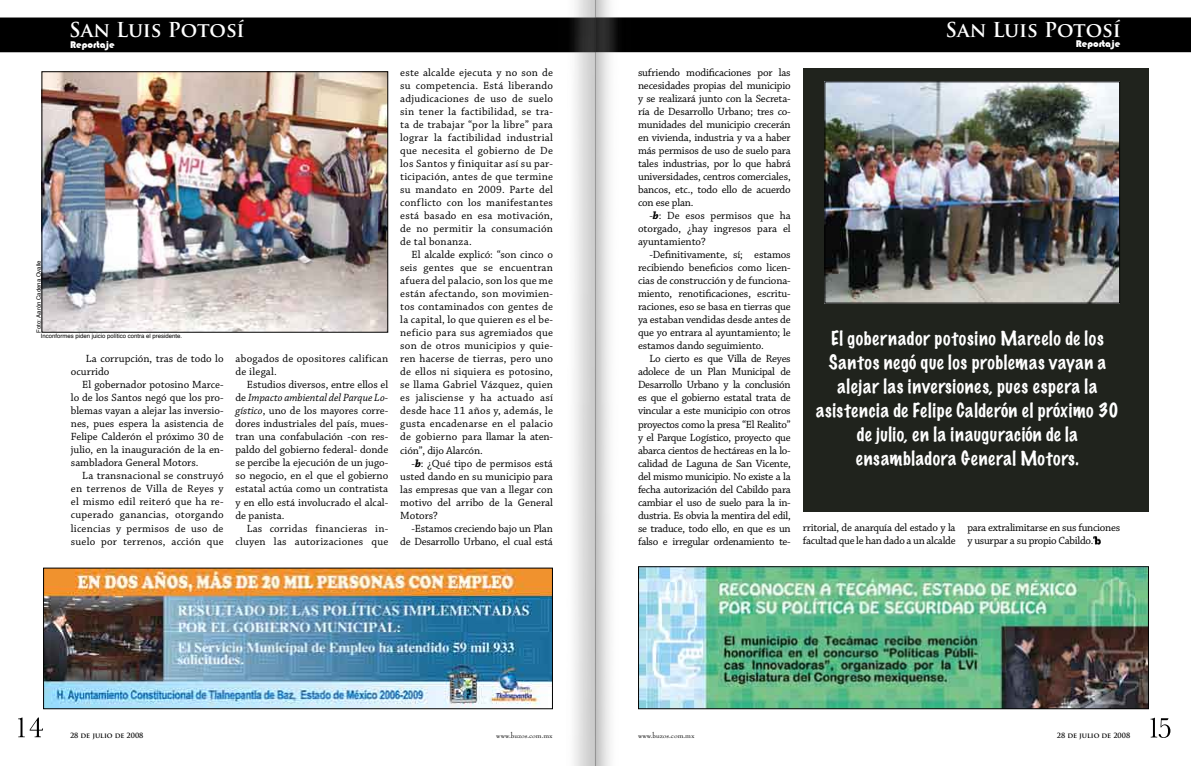
<style>
.page{position:relative;width:1191px;height:766px;background:#fff}
.page>*{position:absolute;margin:0;border:0;box-sizing:border-box;transform-origin:0 0}
.t1{font:700 20px "Trajan Pro";letter-spacing:-.005em;color:#fff}
.t2{font:100 18px/24px "Marker Felt";letter-spacing:.04em;color:#fff;text-align:center}
.t3{font:11px/13px "Chaparral Pro";color:#000;text-align:justify}
.t4{font:11px/13px "Chaparral Pro";letter-spacing:-.025em;color:#000}
.t5{font:11px/13px "Chaparral Pro";letter-spacing:.02em;color:#000}
.t6{font:10px "Bauhaus 93";color:#fff}
.t7{font:8px "Bernhard Modern Std";color:#000}
.t8{font:700 7px "Trajan Pro";color:#000}
.t9{font:6px "Helvetica";color:#000}
.s1{font-weight:700;font-style:italic}
.s2{font-style:italic}
</style>
<div class="page">
<img style="left:559px;top:0;width:72px;height:765px">
<div style="left:0;top:17px;width:1191px;height:35px;background:#000"></div>
<svg style="left:1150px;top:717px;width:20px;height:20px"></svg>
<svg style="left:18px;top:717px;width:25px;height:20px"></svg>
<div style="left:802px;top:68px;width:346px;height:443px;background:#20231d"></div>
<img style="left:640px;top:568px;width:507px;height:139px">
<div style="left:638px;top:566px;width:511px;height:143px;border:1px solid #000"></div>
<img style="left:45px;top:569px;width:506px;height:138px">
<img style="left:826px;top:83px;width:292px;height:218px">
<div style="left:824px;top:81px;width:296px;height:222px;border:1px solid #000"></div>
<img style="left:43px;top:73px;width:343px;height:257px">
<div style="left:41px;top:71px;width:347px;height:261px;border:1px solid #000"></div>
<svg style="left:1093px;top:536px;width:7px;height:8px"></svg>
<h1 class="t1" style="left:69px;top:17px;width:177px">San Luis Potosí</h1>
<h1 class="t1" style="left:945px;top:17px;width:177px">San Luis Potosí</h1>
<p class="t6" style="left:70px;top:38px;width:46px">Reportaje</p>
<p class="t6" style="left:1075px;top:38px;width:46px">Reportaje</p>
<p class="t3" style="left:400px;top:67px;width:154px">este alcalde ejecuta y no son de su competencia. Está liberando adjudicaciones de uso de suelo sin tener la factibilidad, se tra&shy;ta de trabajar “por la libre” para lograr la factibilidad industrial que necesita el gobierno de De los Santos y finiquitar así su par&shy;ticipación, antes de que termine su mandato en 2009. Parte del conflicto con los manifestantes está basado en esa motivación, de no permitir la consumación de tal bonanza.</p>
<p class="t3" style="left:400px;top:249px;width:154px;text-indent:11px">El alcalde explicó: “son cinco o seis gentes que se encuentran afuera del palacio, son los que me están afectando, son movimien&shy;tos contaminados con gentes de la capital, lo que quieren es el be&shy;neficio para sus agremiados que son de otros municipios y quie&shy;ren hacerse de tierras, pero uno de ellos ni siquiera es potosino, se llama Gabriel Vázquez, quien es jalisciense y ha actuado así desde hace 11 años y, además, le gusta encadenarse en el palacio de gobierno para llamar la aten&shy;ción”, dijo Alarcón.</p>
<p class="t3" style="left:400px;top:457px;width:154px;text-indent:11px">-<span class="s1">b</span>: ¿Qué tipo de permisos está usted dando en su municipio para las empresas que van a llegar con motivo del arribo de la General Motors?</p>
<p class="t3" style="left:400px;top:522px;width:154px;text-align:right">-Estamos creciendo bajo un Plan de Desarrollo Urbano, el cual está</p>
<p class="t3" style="left:638px;top:67px;width:154px">sufriendo modificaciones por las necesidades propias del municipio y se realizará junto con la Secreta&shy;ría de Desarrollo Urbano; tres co&shy;munidades del municipio crecerán en vivienda, industria y va a haber más permisos de uso de suelo para tales industrias, por lo que habrá universidades, centros comerciales, bancos, etc., todo ello de acuerdo con ese plan.</p>
<p class="t3" style="left:638px;top:210px;width:154px;text-indent:11px">-<span class="s1">b</span>: De esos permisos que ha otorgado, ¿hay ingresos para el ayuntamiento?</p>
<p class="t3" style="left:638px;top:249px;width:154px;text-indent:11px">-Definitivamente, sí; estamos recibiendo beneficios como licen&shy;cias de construcción y de funciona&shy;miento, renotificaciones, escritu&shy;raciones, eso se basa en tierras que ya estaban vendidas desde antes de que yo entrara al ayuntamiento; le estamos dando seguimiento.</p>
<p class="t3" style="left:638px;top:353px;width:154px;text-indent:11px">Lo cierto es que Villa de Reyes adolece de un Plan Municipal de Desarrollo Urbano y la conclusión es que el gobierno estatal trata de vincular a este municipio con otros proyectos como la presa “El Realito” y el Parque Logístico, proyecto que abarca cientos de hectáreas en la lo&shy;calidad de Laguna de San Vicente, del mismo municipio. No existe a la fecha autorización del Cabildo para cambiar el uso de suelo para la in&shy;dustria. Es obvia la mentira del edil, se traduce, todo ello, en que es un falso e irregular ordenamiento te-</p>
<p class="t9" style="left:34px;top:332px;width:74px;rotate:-90deg">Foto: Aarón Cadena Ovalle</p>
<p class="t9" style="left:41px;top:331px;width:143px">Inconformes piden juicio político contra el presidente.</p>
<h2 class="t2" style="left:816px;top:326px;width:304px">El gobernador potosino Marcelo de los Santos negó que los problemas vayan a alejar las inversiones, pues espera la asistencia de Felipe Calderón el próximo 30 de julio, en la inauguración de la ensambladora General Motors.</h2>
<p class="t3" style="left:71px;top:352px;width:154px;text-indent:15px">La corrupción, tras de todo lo ocurrido</p>
<p class="t3" style="left:71px;top:378px;width:154px;text-indent:11px">El gobernador potosino Marce&shy;lo de los Santos negó que los pro&shy;blemas vayan a alejar las inversio&shy;nes, pues espera la asistencia de Felipe Calderón el próximo 30 de julio, en la inauguración de la en&shy;sambladora General Motors.</p>
<p class="t3" style="left:71px;top:469px;width:154px;text-indent:11px">La transnacional se construyó en terrenos de Villa de Reyes y el mismo edil reiteró que ha re&shy;cuperado ganancias, otorgando licencias y permisos de uso de suelo por terrenos, acción que</p>
<p class="t5" style="left:235px;top:353px;width:154px">abogados de opositores califican de ilegal.</p>
<p class="t3" style="left:235px;top:379px;width:154px;text-indent:11px">Estudios diversos, entre ellos el de <span class="s2">Impacto ambiental del Parque Lo&shy;gístico</span>, uno de los mayores corre&shy;dores industriales del país, mues&shy;tran una confabulación -con res&shy;paldo del gobierno federal- donde se percibe la ejecución de un jugo&shy;so negocio, en el que el gobierno estatal actúa como un contratista y en ello está involucrado el alcal&shy;de panista.</p>
<p class="t5" style="left:236px;top:522px;width:154px;text-align:right">Las corridas financieras in&shy;cluyen las autorizaciones que</p>
<p class="t4" style="left:803px;top:521px;width:154px">rritorial, de anarquía del estado y la facultad que le han dado a un alcalde</p>
<p class="t4" style="left:967px;top:521px;width:154px">para extralimitarse en sus funciones y usurpar a su propio Cabildo.</p>
<p class="t8" style="left:70px;top:730px;width:75px">28 de julio de 2008</p>
<p class="t7" style="left:496px;top:730px;width:58px">www.buzos.com.mx</p>
<p class="t7" style="left:638px;top:730px;width:58px">www.buzos.com.mx</p>
<p class="t8" style="left:1056px;top:730px;width:75px">28 de julio de 2008</p>
</div>
